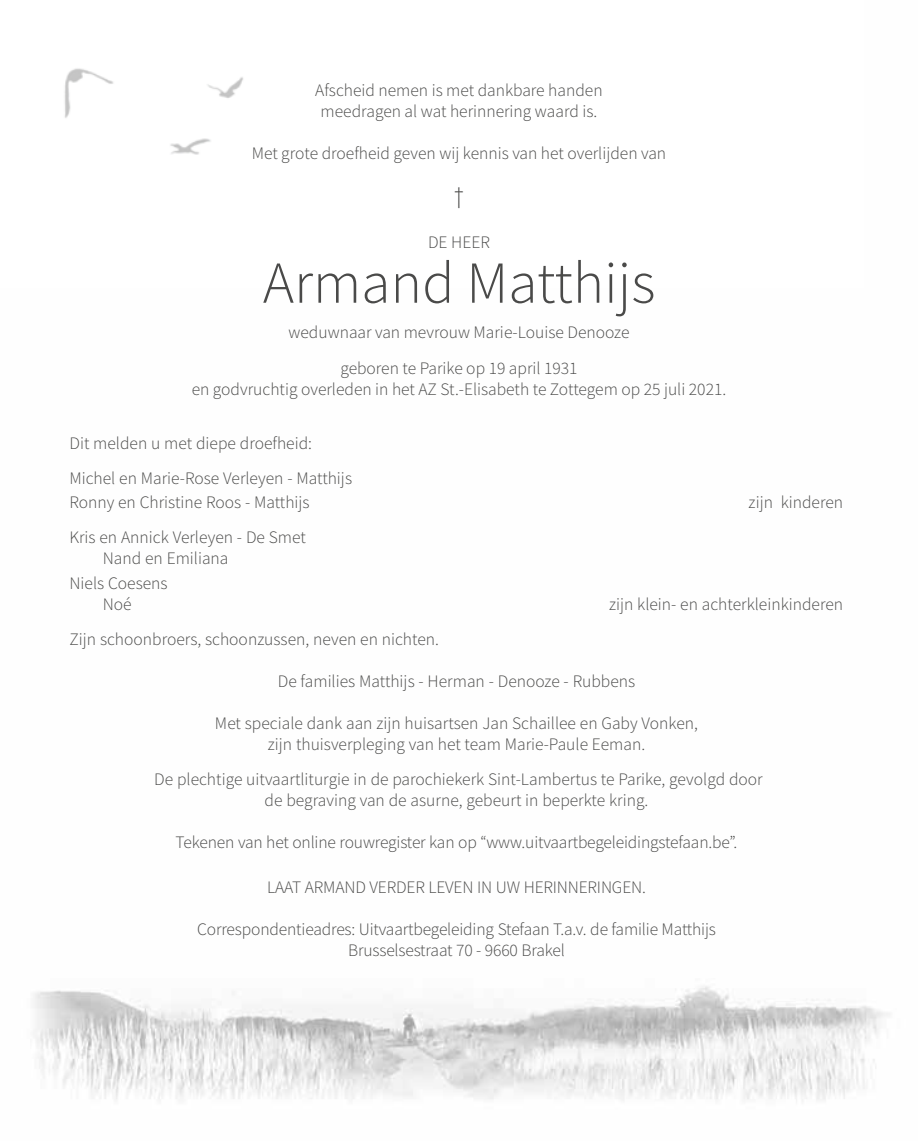
<style>
.page{position:relative;width:918px;height:1141px;background:#fff}
.page>*{position:absolute;margin:0;border:0;box-sizing:border-box;transform-origin:0 0}
.t1{font:59.5px "Source Sans Variable";color:#4a4a49}
.t2{font:26.25px "Source Sans Variable";color:#4a4a49}
.t3{font:17.5px/21px "Source Sans Variable";color:#4a4a49;text-align:center}
</style>
<div class="page">
<img style="left:34px;top:986px;width:856px;height:115px">
<img style="left:64px;top:68px;width:179px;height:87px">
<p class="t3" style="left:315px;top:80px;width:289px">Afscheid nemen is met dankbare handen meedragen al wat herinnering waard is.</p>
<p class="t3" style="left:252px;top:143px;width:416px">Met grote droefheid geven wij kennis van het overlijden van</p>
<h2 class="t2" style="left:453px;top:182px;width:13px">†</h2>
<p class="t3" style="left:428px;top:232px;width:63px">DE HEER</p>
<h1 class="t1" style="left:263px;top:247px;width:394px">Armand Matthijs</h1>
<p class="t3" style="left:288px;top:314px;width:342px;line-height:36.8px">weduwnaar van mevrouw Marie-Louise Denooze geboren te Parike op 19 april 1931</p>
<p class="t3" style="left:192px;top:379px;width:536px">en godvruchtig overleden in het AZ St.-Elisabeth te Zottegem op 25 juli 2021.</p>
<p class="t3" style="left:69px;top:426px;width:284px;line-height:35px;text-align:left">Dit melden u met diepe droefheid:<br>Michel en Marie-Rose Verleyen - Matthijs</p>
<p class="t3" style="left:69px;top:492px;width:242px">Ronny en Christine Roos - Matthijs</p>
<p class="t3" style="left:748px;top:492px;width:96px">zijn kinderen</p>
<p class="t3" style="left:103px;top:527px;width:205px;text-align:left;text-indent:-33px">Kris en Annick Verleyen - De Smet<br>Nand en Emiliana</p>
<p class="t3" style="left:69px;top:573px;width:100px">Niels Coesens<br>Noé</p>
<p class="t3" style="left:609px;top:594px;width:236px">zijn klein- en achterkleinkinderen</p>
<p class="t3" style="left:69px;top:629px;width:371px">Zijn schoonbroers, schoonzussen, neven en nichten.</p>
<p class="t3" style="left:278px;top:671px;width:359px">De families Matthijs - Herman - Denooze - Rubbens</p>
<p class="t3" style="left:215px;top:713px;width:484px">Met speciale dank aan zijn huisartsen Jan Schaillee en Gaby Vonken, zijn thuisverpleging van het team Marie-Paule Eeman.</p>
<p class="t3" style="left:154px;top:769px;width:610px">De plechtige uitvaartliturgie in de parochiekerk Sint-Lambertus te Parike, gevolgd door de begraving van de asurne, gebeurt in beperkte kring.</p>
<p class="t3" style="left:176px;top:832px;width:563px">Tekenen van het online rouwregister kan op “www.uitvaartbegeleidingstefaan.be”.</p>
<p class="t3" style="left:267px;top:877px;width:380px">LAAT ARMAND VERDER LEVEN IN UW HERINNERINGEN.</p>
<p class="t3" style="left:197px;top:919px;width:520px">Correspondentieadres: Uitvaartbegeleiding Stefaan T.a.v. de familie Matthijs<br>Brusselsestraat 70 - 9660 Brakel</p>
</div>
